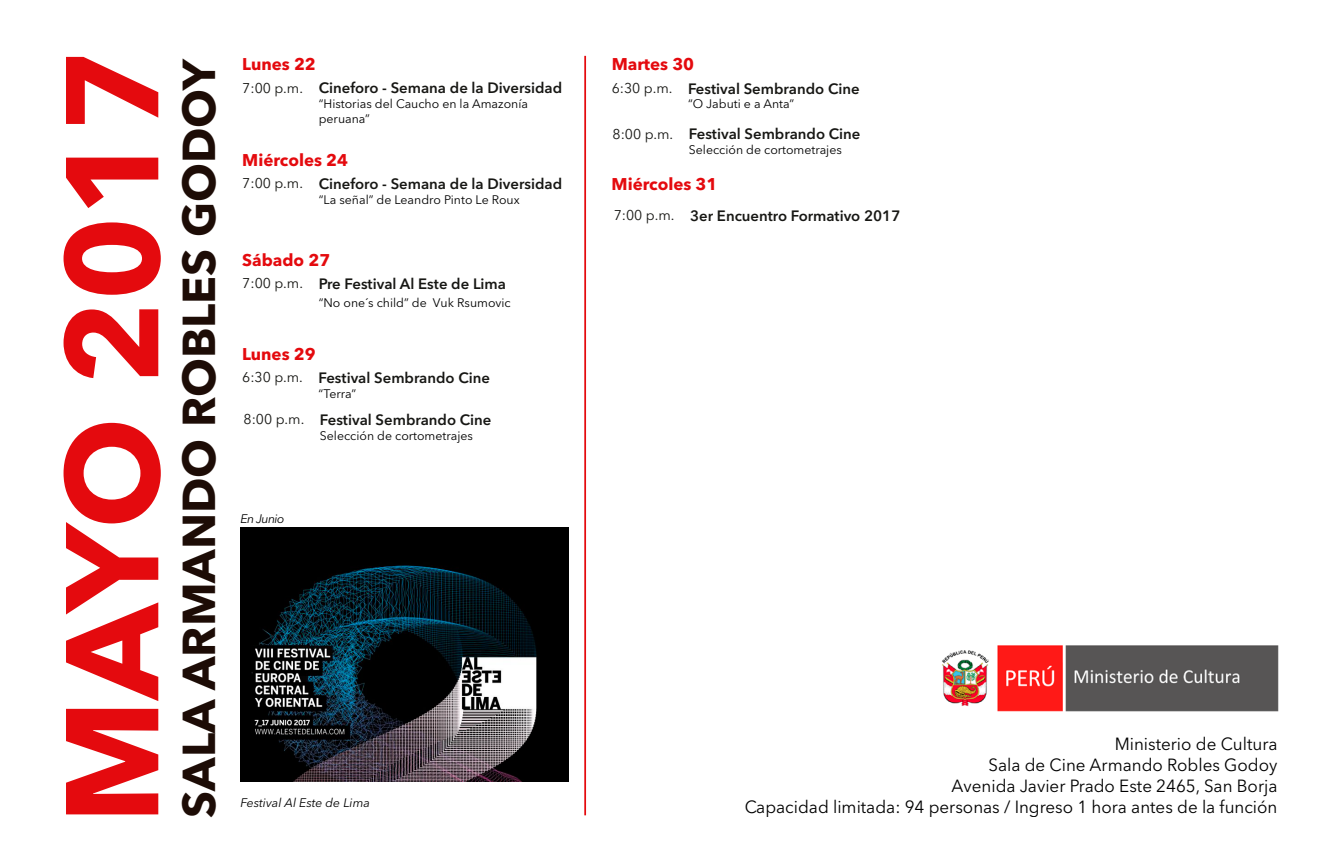
<style>
.page{position:relative;width:1329px;height:866px;background:#fff}
.page>*{position:absolute;margin:0;border:0;box-sizing:border-box;transform-origin:0 0}
.t1{font:700 130.38px "Avenir Next LT Pro";color:#e40a0e}
.t2{font:700 45.76px "Avenir Next LT Pro";color:#1d0c06}
.t3{font:17.5px/21px "Avenir Next LT Pro";color:#010001;text-align:right}
.t4{font:700 16.89px "Avenir Next LT Pro";color:#e40a0e}
.t5{font:600 14.88px "Avenir Next LT Pro";color:#171714}
.t6{font:12.34px/14.8px "Avenir Next LT Pro";color:#000}
.t7{font:italic 12.34px "Avenir Next LT Pro";color:#000}
.s1{font-weight:400;font-size:14.09px}
</style>
<div class="page">
<hr style="left:584px;top:56px;width:2px;height:759px;background:#e40a0e">
<img style="left:942px;top:645px;width:337px;height:67px">
<img style="left:241px;top:527px;width:327px;height:253px">
<h1 class="t1" style="left:33px;top:823px;width:777px;rotate:-90deg">MAYO 2017</h1>
<h2 class="t2" style="left:171px;top:817px;width:761px;rotate:-90deg">SALA ARMANDO ROBLES GODOY</h2>
<p class="t4" style="left:242px;top:54px;width:75px">Lunes 22</p>
<p class="t5" style="left:242px;top:79px;width:321px"><span class="s1">7:00 p.m.</span> Cineforo - Semana de la Diversidad</p>
<p class="t6" style="left:319px;top:96px;width:211px">“Historias del Caucho en la Amazonía peruana”</p>
<p class="t4" style="left:242px;top:149px;width:107px">Miércoles 24</p>
<p class="t5" style="left:242px;top:174px;width:321px"><span class="s1">7:00 p.m.</span> Cineforo - Semana de la Diversidad</p>
<p class="t6" style="left:319px;top:192px;width:202px">“La señal” de Leandro Pinto Le Roux</p>
<p class="t4" style="left:242px;top:249px;width:90px">Sábado 27</p>
<p class="t5" style="left:242px;top:274px;width:265px"><span class="s1">7:00 p.m.</span> Pre Festival Al Este de Lima</p>
<p class="t6" style="left:319px;top:295px;width:194px">“No one´s child” de Vuk Rsumovic</p>
<p class="t4" style="left:242px;top:343px;width:75px">Lunes 29</p>
<p class="t5" style="left:242px;top:368px;width:249px"><span class="s1">6:30 p.m.</span> Festival Sembrando Cine</p>
<p class="t6" style="left:319px;top:386px;width:39px">“Terra”</p>
<p class="t5" style="left:244px;top:410px;width:249px"><span class="s1">8:00 p.m.</span> Festival Sembrando Cine</p>
<p class="t6" style="left:320px;top:427px;width:154px">Selección de cortometrajes</p>
<p class="t7" style="left:241px;top:511px;width:45px">En Junio</p>
<p class="t7" style="left:241px;top:795px;width:131px">Festival Al Este de Lima</p>
<p class="t4" style="left:612px;top:54px;width:84px">Martes 30</p>
<p class="t5" style="left:612px;top:79px;width:249px"><span class="s1">6:30 p.m.</span> Festival Sembrando Cine</p>
<p class="t6" style="left:688px;top:96px;width:108px">“O Jabuti e a Anta”</p>
<p class="t5" style="left:613px;top:125px;width:249px"><span class="s1">8:00 p.m.</span> Festival Sembrando Cine</p>
<p class="t6" style="left:689px;top:142px;width:154px">Selección de cortometrajes</p>
<p class="t4" style="left:612px;top:174px;width:107px">Miércoles 31</p>
<p class="t5" style="left:614px;top:206px;width:288px"><span class="s1">7:00 p.m.</span> 3er Encuentro Formativo 2017</p>
<p class="t3" style="left:744px;top:732px;width:535px">Ministerio de Cultura<br>Sala de Cine Armando Robles Godoy<br>Avenida Javier Prado Este 2465, San Borja<br>Capacidad limitada: 94 personas / Ingreso 1 hora antes de la función</p>
</div>
